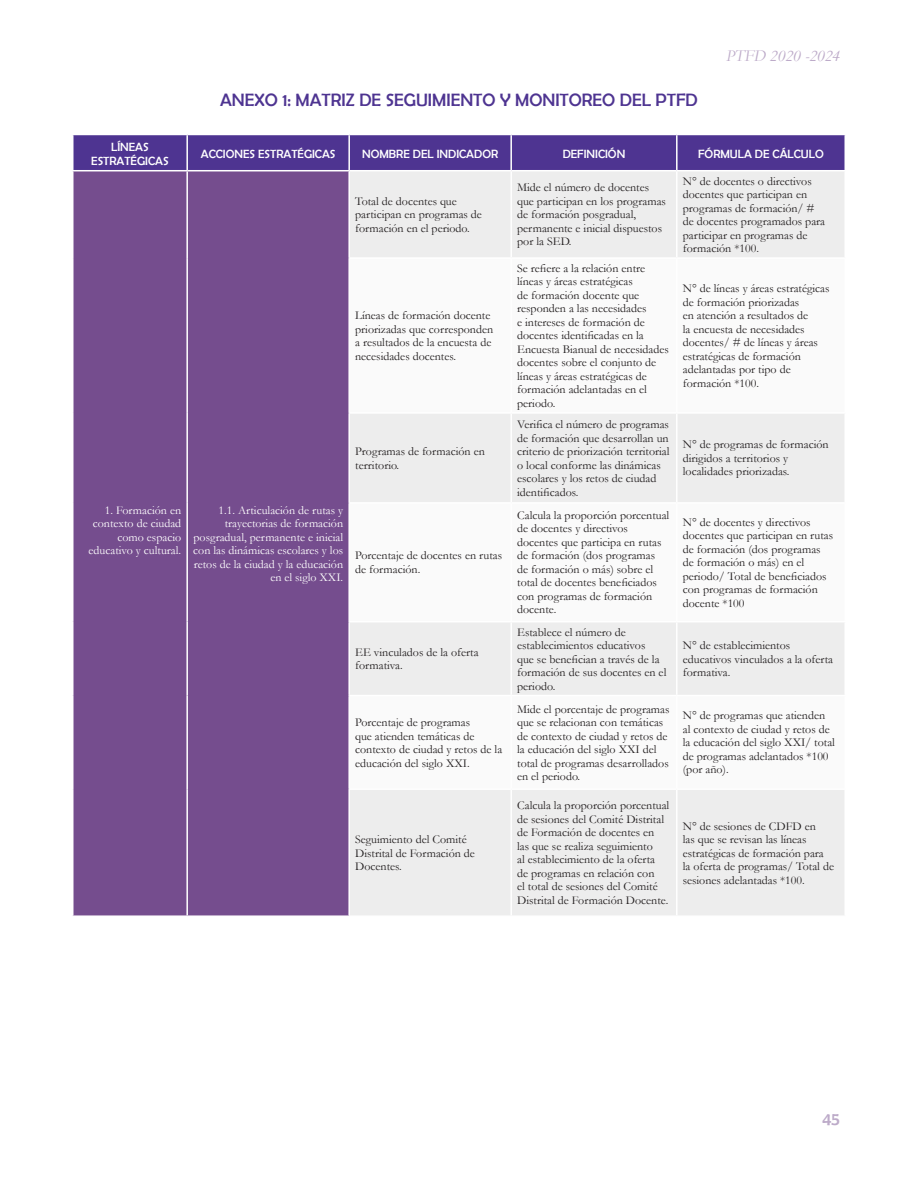
<style>
.page{position:relative;width:918px;height:1188px;background:#fff}
.page>*{position:absolute;margin:0;border:0;box-sizing:border-box;transform-origin:0 0}
.Titulos{font:18px "Berlin Sans FB";color:#4e3491}
.t1{font:18px "Berlin Sans FB";color:#bdabc9}
.t2{font:italic 16.5px "Garamond";color:#bdabc9}
.t3{font:12px/13.5px "Garamond";color:#231f20}
.t4{font:12px/13.5px "Garamond";color:#fff;text-align:right}
.t5{font:12px "Berlin Sans FB";color:#fff}
</style>
<div class="page">
<div style="left:74px;top:135px;width:770px;height:35px;background:#4e3491"></div>
<div style="left:74px;top:171px;width:274px;height:744px;background:#754d8e"></div>
<div style="left:350px;top:172px;width:494px;height:743px;background:#ededed"></div>
<svg style="left:350px;top:259px;width:494px;height:529px"></svg>
<hr style="left:186px;top:135px;width:2px;height:35px;background:#fff">
<hr style="left:348px;top:135px;width:2px;height:35px;background:#fff">
<hr style="left:510px;top:135px;width:2px;height:35px;background:#fff">
<hr style="left:676px;top:135px;width:2px;height:35px;background:#fff">
<hr style="left:186px;top:171px;width:2px;height:87px;background:#fff">
<hr style="left:510px;top:171px;width:2px;height:86px;background:#fff">
<hr style="left:676px;top:171px;width:2px;height:86px;background:#fff">
<hr style="left:186px;top:258px;width:2px;height:155px;background:#fff">
<hr style="left:348px;top:257px;width:163px;height:2px;background:#fff">
<hr style="left:511px;top:257px;width:166px;height:2px;background:#fff">
<hr style="left:510px;top:259px;width:2px;height:153px;background:#fff">
<hr style="left:677px;top:257px;width:169px;height:2px;background:#fff">
<hr style="left:676px;top:259px;width:2px;height:153px;background:#fff">
<hr style="left:186px;top:413px;width:2px;height:90px;background:#fff">
<hr style="left:348px;top:412px;width:163px;height:2px;background:#fff">
<hr style="left:511px;top:412px;width:166px;height:2px;background:#fff">
<hr style="left:510px;top:414px;width:2px;height:88px;background:#fff">
<hr style="left:677px;top:412px;width:169px;height:2px;background:#fff">
<hr style="left:676px;top:414px;width:2px;height:88px;background:#fff">
<hr style="left:186px;top:503px;width:2px;height:119px;background:#fff">
<hr style="left:348px;top:502px;width:163px;height:2px;background:#fff">
<hr style="left:511px;top:502px;width:166px;height:2px;background:#fff">
<hr style="left:510px;top:504px;width:2px;height:117px;background:#fff">
<hr style="left:677px;top:502px;width:169px;height:2px;background:#fff">
<hr style="left:676px;top:504px;width:2px;height:117px;background:#fff">
<hr style="left:186px;top:622px;width:2px;height:74px;background:#fff">
<hr style="left:348px;top:621px;width:163px;height:1px;background:#fff">
<hr style="left:511px;top:621px;width:166px;height:1px;background:#fff">
<hr style="left:510px;top:622px;width:2px;height:73px;background:#fff">
<hr style="left:677px;top:621px;width:169px;height:1px;background:#fff">
<hr style="left:676px;top:622px;width:2px;height:73px;background:#fff">
<hr style="left:186px;top:696px;width:2px;height:93px;background:#fff">
<hr style="left:348px;top:695px;width:163px;height:1px;background:#fff">
<hr style="left:511px;top:695px;width:166px;height:1px;background:#fff">
<hr style="left:510px;top:696px;width:2px;height:92px;background:#fff">
<hr style="left:677px;top:695px;width:169px;height:1px;background:#fff">
<hr style="left:676px;top:696px;width:2px;height:92px;background:#fff">
<hr style="left:186px;top:789px;width:2px;height:126px;background:#fff">
<hr style="left:348px;top:788px;width:163px;height:2px;background:#fff">
<hr style="left:511px;top:788px;width:166px;height:2px;background:#fff">
<hr style="left:510px;top:790px;width:2px;height:125px;background:#fff">
<hr style="left:677px;top:788px;width:169px;height:2px;background:#fff">
<hr style="left:676px;top:790px;width:2px;height:125px;background:#fff">
<p class="t5" style="left:111px;top:140px;width:39px">LÍNEAS</p>
<p class="t5" style="left:91px;top:154px;width:79px">ESTRATÉGICAS</p>
<p class="Titulos" style="left:220px;top:90px;width:479px">ANEXO 1: MATRIZ DE SEGUIMIENTO Y MONITOREO DEL PTFD</p>
<h2 class="t2" style="left:726px;top:45px;width:116px">PTFD 2020 -2024</h2>
<p class="t5" style="left:201px;top:147px;width:136px">ACCIONES ESTRATÉGICAS</p>
<p class="t5" style="left:362px;top:147px;width:138px">NOMBRE DEL INDICADOR</p>
<p class="t5" style="left:563px;top:147px;width:64px">DEFINICIÓN</p>
<p class="t5" style="left:698px;top:147px;width:127px">FÓRMULA DE CÁLCULO</p>
<p class="t3" style="left:355px;top:194px;width:128px">Total de docentes que participan en programas de formación en el periodo.</p>
<p class="t3" style="left:355px;top:308px;width:140px">Líneas de formación docente priorizadas que corresponden a resultados de la encuesta de necesidades docentes.</p>
<p class="t3" style="left:355px;top:444px;width:131px">Programas de formación en territorio.</p>
<p class="t3" style="left:517px;top:181px;width:150px">Mide el número de docentes que participan en los programas de formación posgradual, permanente e inicial dispuestos por la SED.</p>
<p class="t3" style="left:683px;top:174px;width:144px">N° de docentes o directivos docentes que participan en programas de formación/ # de docentes programados para participar en programas de formación *100.</p>
<p class="t3" style="left:517px;top:261px;width:153px">Se refiere a la relación entre líneas y áreas estratégicas<br>de formación docente que responden a las necesidades<br>e intereses de formación de docentes identificadas en la<br>Encuesta Bianual de necesidades docentes sobre el conjunto de líneas y áreas estratégicas de formación adelantadas en el periodo.</p>
<p class="t3" style="left:517px;top:417px;width:154px">Verifica el número de programas de formación que desarrollan un criterio de priorización territorial o local conforme las dinámicas escolares y los retos de ciudad identificados.</p>
<p class="t3" style="left:683px;top:281px;width:148px">N° de líneas y áreas estratégicas de formación priorizadas<br>en atención a resultados de<br>la encuesta de necesidades docentes/ # de líneas y áreas estratégicas de formación adelantadas por tipo de formación *100.</p>
<p class="t3" style="left:683px;top:438px;width:147px">N° de programas de formación dirigidos a territorios y localidades priorizadas.</p>
<p class="t4" style="left:89px;top:503px;width:94px">1. Formación en contexto de ciudad como espacio educativo y cultural.</p>
<p class="t4" style="left:193px;top:503px;width:152px">1.1. Articulación de rutas y trayectorias de formación posgradual, permanente e inicial con las dinámicas escolares y los retos de la ciudad y la educación en el siglo XXI.</p>
<p class="t3" style="left:355px;top:549px;width:148px">Porcentaje de docentes en rutas de formación.</p>
<p class="t3" style="left:355px;top:645px;width:125px">EE vinculados de la oferta formativa.</p>
<p class="t3" style="left:355px;top:715px;width:149px">Porcentaje de programas<br>que atienden temáticas de contexto de ciudad y retos de la educación del siglo XXI.</p>
<p class="t3" style="left:355px;top:832px;width:121px">Seguimiento del Comité<br>Distrital de Formación de<br>Docentes.</p>
<p class="t3" style="left:517px;top:508px;width:154px">Calcula la proporción porcentual de docentes y directivos docentes que participa en rutas de formación (dos programas<br>de formación o más) sobre el total de docentes beneficiados con programas de formación docente.</p>
<p class="t3" style="left:683px;top:515px;width:152px">N° de docentes y directivos docentes que participan en rutas de formación (dos programas de formación o más) en el periodo/ Total de beneficiados con programas de formación docente *100</p>
<p class="t3" style="left:517px;top:625px;width:151px">Establece el número de establecimientos educativos<br>que se benefician a través de la formación de sus docentes en el periodo.</p>
<p class="t3" style="left:683px;top:638px;width:152px">N° de establecimientos educativos vinculados a la oferta formativa.</p>
<p class="t3" style="left:517px;top:702px;width:154px">Mide el porcentaje de programas que se relacionan con temáticas de contexto de ciudad y retos de la educación del siglo XXI del total de programas desarrollados en el periodo.</p>
<p class="t3" style="left:683px;top:708px;width:154px">N° de programas que atienden al contexto de ciudad y retos de la educación del siglo XXI/ total de programas adelantados *100 (por año).</p>
<p class="t3" style="left:517px;top:799px;width:154px">Calcula la proporción porcentual de sesiones del Comité Distrital de Formación de docentes en las que se realiza seguimiento<br>al establecimiento de la oferta<br>de programas en relación con<br>el total de sesiones del Comité<br>Distrital de Formación Docente.</p>
<p class="t3" style="left:683px;top:819px;width:153px">N° de sesiones de CDFD en<br>las que se revisan las líneas estratégicas de formación para la oferta de programas/ Total de sesiones adelantadas *100.</p>
<h1 class="t1" style="left:823px;top:1109px;width:19px">45</h1>
</div>
